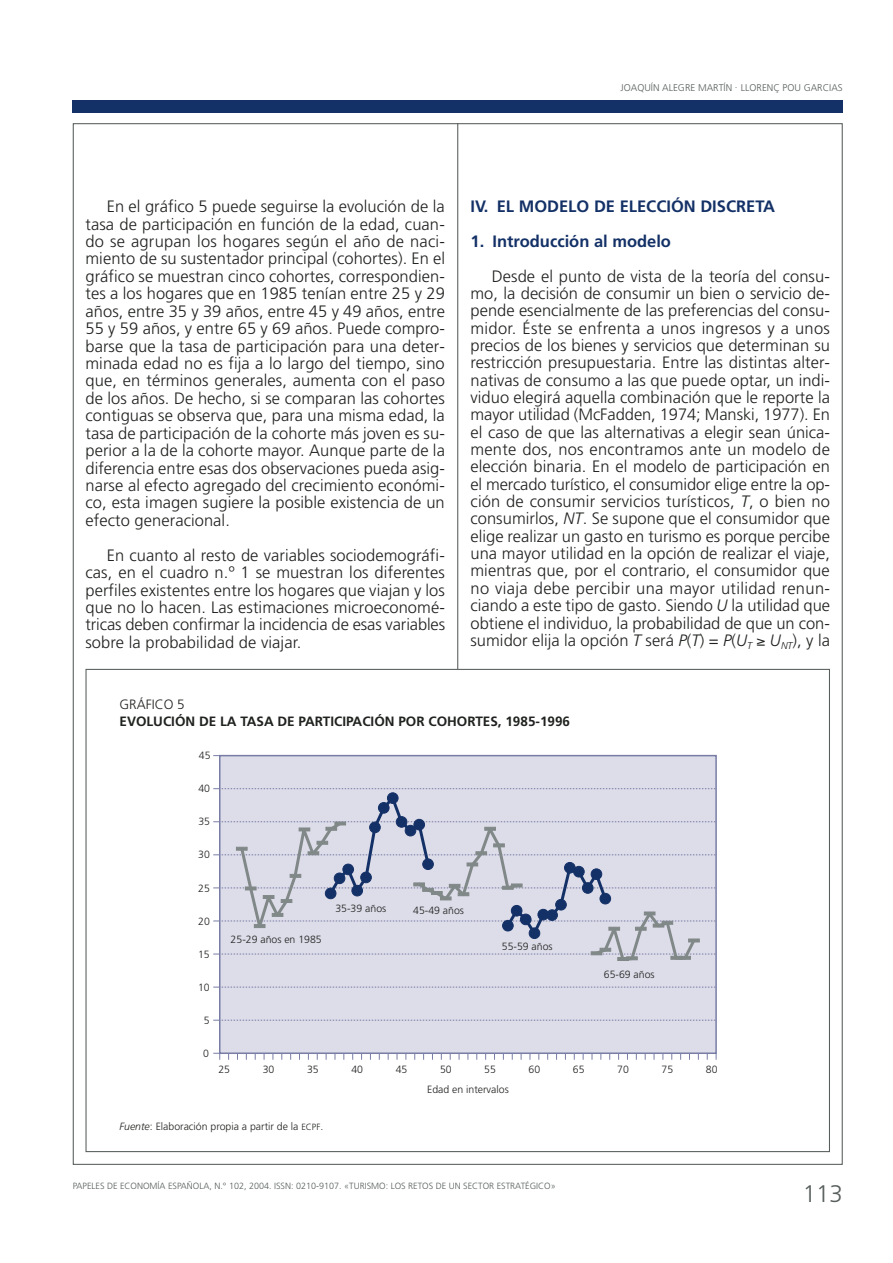
<style>
.page{position:relative;width:893px;height:1263px;background:#fff}
.page>*{position:absolute;margin:0;border:0;box-sizing:border-box;transform-origin:0 0}
.t1{font:300 24px "Frutiger";color:#575e5b}
.t2{font:300 16.5px/17.4px "Frutiger";letter-spacing:.005em;color:#1f221e;text-align:justify}
.t3{font:700 16.5px "Frutiger";color:#143167}
.t4{font:700 13.5px "Frutiger";color:#1f221e}
.t5{font:300 13.5px "Frutiger";color:#1f221e}
.t6{font:300 10.5px "Frutiger";color:#1f221e}
.t7{font:300 9.75px "Frutiger";color:#575e5b}
.t8{font:300 9px "Frutiger";color:#575e5b}
.s1{font-style:italic}
.s2{font-size:9px}
</style>
<div class="page">
<div style="left:73px;top:100px;width:769px;height:13px;background:#143167"></div>
<hr style="left:457px;top:123px;width:1px;height:560px;background:#575e5b">
<div style="left:220px;top:756px;width:496px;height:297px;background:#dddce9"></div>
<div style="left:219px;top:755px;width:497px;height:299px;border:2px solid #787da6"></div>
<svg style="left:213px;top:1020px;width:503px;height:1px"></svg>
<svg style="left:213px;top:987px;width:503px;height:1px"></svg>
<svg style="left:213px;top:1053px;width:7px;height:7px"></svg>
<svg style="left:213px;top:788px;width:503px;height:174px"></svg>
<svg style="left:236px;top:847px;width:11px;height:4px"></svg>
<p class="t7" style="left:620px;top:84px;width:224px">JOAQUÍN ALEGRE MARTÍN . LLORENÇ POU GARCIAS</p>
<p class="t2" style="left:85px;top:199px;width:361px;text-indent:21px">En el gráfico 5 puede seguirse la evolución de la tasa de participación en función de la edad, cuan&shy;do se agrupan los hogares según el año de naci&shy;miento de su sustentador principal (cohortes). En el gráfico se muestran cinco cohortes, correspondien&shy;tes a los hogares que en 1985 tenían entre 25 y 29 años, entre 35 y 39 años, entre 45 y 49 años, entre 55 y 59 años, y entre 65 y 69 años. Puede compro&shy;barse que la tasa de participación para una deter&shy;minada edad no es fija a lo largo del tiempo, sino que, en términos generales, aumenta con el paso de los años. De hecho, si se comparan las cohortes contiguas se observa que, para una misma edad, la tasa de participación de la cohorte más joven es su&shy;perior a la de la cohorte mayor. Aunque parte de la diferencia entre esas dos observaciones pueda asig&shy;narse al efecto agregado del crecimiento económi&shy;co, esta imagen sugiere la posible existencia de un efecto generacional.</p>
<p class="t2" style="left:85px;top:548px;width:361px;text-indent:21px">En cuanto al resto de variables sociodemográfi&shy;cas, en el cuadro n.º 1 se muestran los diferentes perfiles existentes entre los hogares que viajan y los que no lo hacen. Las estimaciones microeconomé&shy;tricas deben confirmar la incidencia de esas variables sobre la probabilidad de viajar.</p>
<p class="t3" style="left:470px;top:200px;width:306px">IV. EL MODELO DE ELECCIÓN DISCRETA</p>
<p class="t3" style="left:470px;top:234px;width:202px">1. Introducción al modelo</p>
<p class="t2" style="left:470px;top:268px;width:361px;text-indent:21px">Desde el punto de vista de la teoría del consu&shy;mo, la decisión de consumir un bien o servicio de&shy;pende esencialmente de las preferencias del consu&shy;midor. Éste se enfrenta a unos ingresos y a unos precios de los bienes y servicios que determinan su restricción presupuestaria. Entre las distintas alter&shy;nativas de consumo a las que puede optar, un indi&shy;viduo elegirá aquella combinación que le reporte la mayor utilidad (McFadden, 1974; Manski, 1977). En el caso de que las alternativas a elegir sean única&shy;mente dos, nos encontramos ante un modelo de elección binaria. En el modelo de participación en el mercado turístico, el consumidor elige entre la op&shy;ción de consumir servicios turísticos, <span class="s1">T</span>, o bien no consumirlos, <span class="s1">NT</span>. Se supone que el consumidor que elige realizar un gasto en turismo es porque percibe una mayor utilidad en la opción de realizar el viaje, mientras que, por el contrario, el consumidor que no viaja debe percibir una mayor utilidad renun&shy;ciando a este tipo de gasto. Siendo <span class="s1">U</span> la utilidad que obtiene el individuo, la probabilidad de que un con&shy;sumidor elija la opción <span class="s1">T</span> será <span class="s1">P</span>(<span class="s1">T</span>) = <span class="s1">P</span>(<span class="s1">U</span><sub>T</sub> ≥ <span class="s1">U</span><sub>NT</sub>), y la</p>
<p class="t5" style="left:119px;top:699px;width:67px">GRÁFICO 5</p>
<p class="t4" style="left:119px;top:716px;width:452px">EVOLUCIÓN DE LA TASA DE PARTICIPACIÓN POR COHORTES, 1985-1996</p>
<p class="t6" style="left:199px;top:751px;width:13px">45</p>
<p class="t6" style="left:198px;top:784px;width:13px">40</p>
<p class="t6" style="left:198px;top:817px;width:13px">35</p>
<p class="t6" style="left:198px;top:851px;width:13px">30</p>
<p class="t6" style="left:198px;top:884px;width:13px">25</p>
<p class="t6" style="left:198px;top:917px;width:13px">20</p>
<p class="t6" style="left:198px;top:950px;width:13px">15</p>
<p class="t6" style="left:198px;top:983px;width:13px">10</p>
<p class="t6" style="left:231px;top:935px;width:93px">25-29 años en 1985</p>
<p class="t6" style="left:335px;top:905px;width:52px">35-39 años</p>
<p class="t6" style="left:413px;top:906px;width:52px">45-49 años</p>
<p class="t6" style="left:502px;top:942px;width:52px">55-59 años</p>
<p class="t6" style="left:604px;top:970px;width:52px">65-69 años</p>
<p class="t6" style="left:204px;top:1016px;width:7px">5</p>
<p class="t6" style="left:203px;top:1049px;width:7px">0</p>
<p class="t6" style="left:218px;top:1065px;width:13px">25</p>
<p class="t6" style="left:263px;top:1065px;width:13px">30</p>
<p class="t6" style="left:307px;top:1065px;width:13px">35</p>
<p class="t6" style="left:351px;top:1065px;width:13px">40</p>
<p class="t6" style="left:395px;top:1065px;width:13px">45</p>
<p class="t6" style="left:440px;top:1065px;width:13px">50</p>
<p class="t6" style="left:484px;top:1065px;width:13px">55</p>
<p class="t6" style="left:528px;top:1065px;width:13px">60</p>
<p class="t6" style="left:573px;top:1065px;width:13px">65</p>
<p class="t6" style="left:617px;top:1065px;width:13px">70</p>
<p class="t6" style="left:661px;top:1065px;width:13px">75</p>
<p class="t6" style="left:427px;top:1085px;width:83px">Edad en intervalos</p>
<p class="t6" style="left:119px;top:1122px;width:205px"><span class="s1">Fuente</span>: Elaboración propia a partir de la <span class="s2">ECPF</span>.</p>
<p class="t6" style="left:705px;top:1065px;width:13px">80</p>
<p class="t8" style="left:73px;top:1182px;width:484px">PAPELES DE ECONOMÍA ESPAÑOLA, N.° 102, 2004. ISSN: 0210-9107. «TURISMO: LOS RETOS DE UN SECTOR ESTRATÉGICO»</p>
<h1 class="t1" style="left:802px;top:1184px;width:42px">113</h1>
</div>
